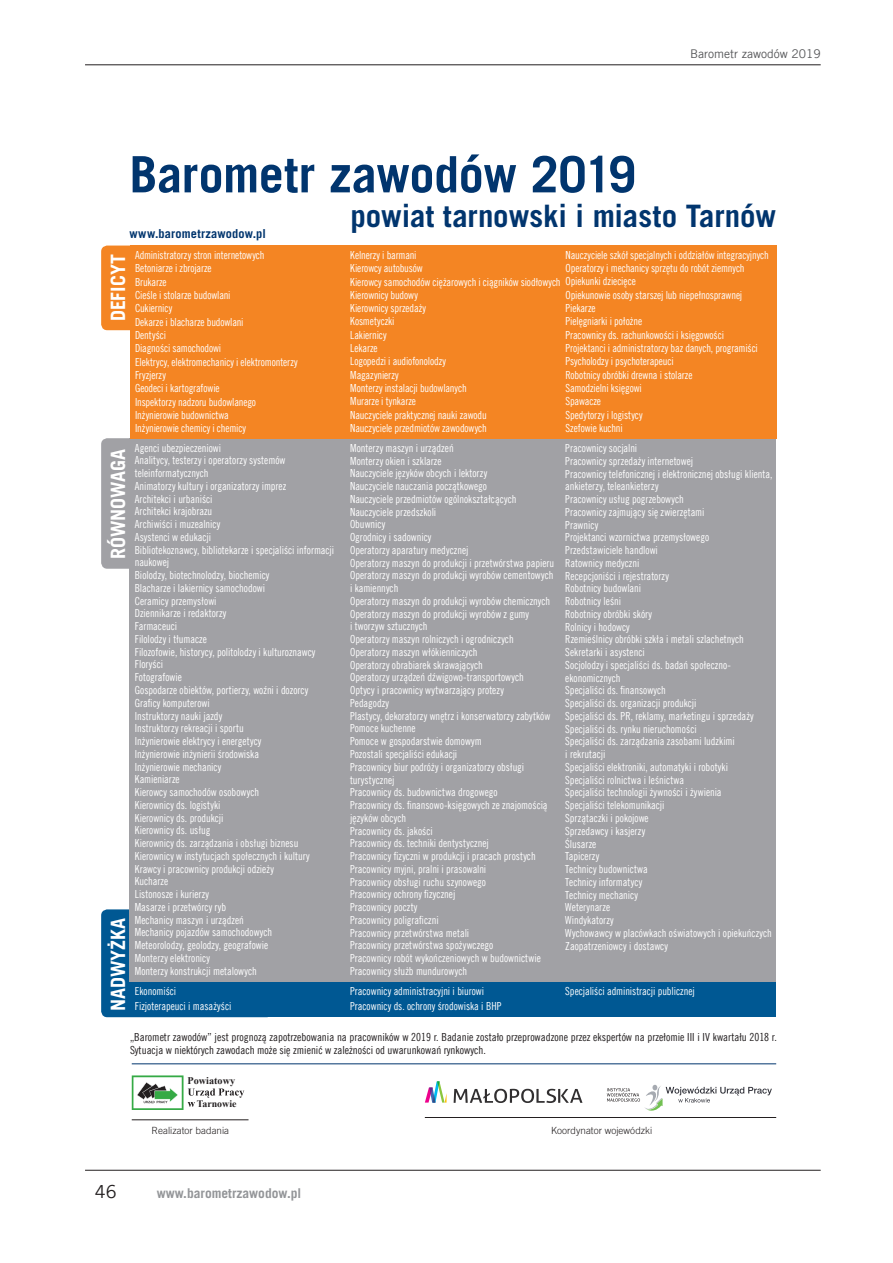
<style>
.page{position:relative;width:893px;height:1263px;background:#fff}
.page>*{position:absolute;margin:0;border:0;box-sizing:border-box;transform-origin:0 0}
.t1{font:700 50.1px "Trade Gothic LT Com";letter-spacing:-.01em;color:#01356e}
.t2{font:700 30.9px "Trade Gothic LT Com";color:#01356e}
.t3{font:700 19.8px "Trade Gothic LT Com";color:#fff}
.t4{font:18px "Trade Gothic LT Com";color:#231f20}
.t5{font:700 13.5px "Trade Gothic LT Com";color:#939598}
.t6{font:700 12.3px "Trade Gothic LT Com";letter-spacing:.01em;color:#01356e}
.t7{font:12px "Trade Gothic LT Com";color:#57585a}
.t8{font:11.1px/12.8px "Trade Gothic LT Com Cn 18";color:#fff;scale:.95 1}
.t9{font:11.1px/13.4px "Trade Gothic LT Com Cn 18";color:#231f20}
.t10{font:700 10.2px "Times New Roman";color:#231f20}
.t11{font:300 9.9px "Trade Gothic LT Com";color:#231f20}
.t12{font:700 9.9px "Times New Roman";color:#231f20}
</style>
<div class="page">
<hr style="left:85px;top:65px;width:736px;height:1px;background:#231f20">
<hr style="left:85px;top:1170px;width:736px;height:1px;background:#231f20">
<hr style="left:132px;top:1063px;width:644px;height:1px;background:#01356e">
<hr style="left:425px;top:1117px;width:351px;height:1px;background:#231f20">
<svg style="left:132px;top:1075px;width:112px;height:35px"></svg>
<div style="left:188px;top:1075px;width:58px;height:12px;background:#fff"></div>
<svg style="left:454px;top:1089px;width:128px;height:14px"></svg>
<svg style="left:425px;top:1081px;width:22px;height:21px"></svg>
<svg style="left:607px;top:1084px;width:165px;height:27px"></svg>
<div style="left:101px;top:246px;width:172px;height:84px;background:#f48523;border-radius:6px"></div>
<div style="left:101px;top:438px;width:172px;height:131px;background:#a1a1a5;border-radius:6px"></div>
<div style="left:101px;top:909px;width:172px;height:108px;background:#005893;border-radius:6px"></div>
<div style="left:130px;top:981px;width:646px;height:36px;background:#005893"></div>
<div style="left:130px;top:438px;width:646px;height:544px;background:#a1a1a5"></div>
<div style="left:130px;top:246px;width:646px;height:193px;background:#f48523"></div>
<hr style="left:132px;top:1119px;width:117px;height:1px;background:#231f20">
<div style="left:197px;top:1098px;width:68px;height:11px;background:#fff"></div>
<p class="t7" style="left:690px;top:46px;width:132px">Barometr zawodów 2019</p>
<h1 class="t1" style="left:130px;top:144px;width:508px">Barometr zawodów 2019</h1>
<h2 class="t2" style="left:351px;top:197px;width:427px">powiat tarnowski i miasto Tarnów</h2>
<p class="t6" style="left:130px;top:226px;width:138px">www.barometrzawodow.pl</p>
<h3 class="t3" style="left:106px;top:321px;width:69px;rotate:-90deg">DEFICYT</h3>
<h3 class="t3" style="left:106px;top:559px;width:112px;rotate:-90deg">RÓWNOWAGA</h3>
<h3 class="t3" style="left:106px;top:1011px;width:95px;rotate:-90deg">NADWYŻKA</h3>
<p class="t8" style="left:566px;top:248px;width:215px;line-height:13.4px">Nauczyciele szkół specjalnych i oddziałów integracyjnych<br>Operatorzy i mechanicy sprzętu do robót ziemnych</p>
<p class="t8" style="left:566px;top:288px;width:204px;line-height:13.4px">Opiekunowie osoby starszej lub niepełnosprawnej<br>Piekarze<br>Pielęgniarki i położne<br>Pracownicy ds. rachunkowości i księgowości<br>Projektanci i administratorzy baz danych, programiści<br>Psycholodzy i psychoterapeuci<br>Robotnicy obróbki drewna i stolarze<br>Samodzielni księgowi<br>Spawacze<br>Spedytorzy i logistycy<br>Szefowie kuchni</p>
<p class="t8" style="left:135px;top:248px;width:173px;line-height:13.4px">Administratorzy stron internetowych<br>Betoniarze i zbrojarze<br>Brukarze<br>Cieśle i stolarze budowlani<br>Cukiernicy<br>Dekarze i blacharze budowlani<br>Dentyści<br>Diagności samochodowi<br>Elektrycy, elektromechanicy i elektromonterzy<br>Fryzjerzy<br>Geodeci i kartografowie<br>Inspektorzy nadzoru budowlanego<br>Inżynierowie budownictwa<br>Inżynierowie chemicy i chemicy</p>
<p class="t8" style="left:350px;top:248px;width:302px;line-height:13.4px">Kelnerzy i barmani<br>Kierowcy autobusów<br>Kierowcy samochodów ciężarowych i ciągników siodłowych Opiekunki dziecięce<br>Kierownicy budowy<br>Kierownicy sprzedaży<br>Kosmetyczki<br>Lakiernicy<br>Lekarze<br>Logopedzi i audiofonolodzy<br>Magazynierzy<br>Monterzy instalacji budowlanych<br>Murarze i tynkarze<br>Nauczyciele praktycznej nauki zawodu<br>Nauczyciele przedmiotów zawodowych</p>
<p class="t8" style="left:135px;top:441px;width:211px">Agenci ubezpieczeniowi<br>Analitycy, testerzy i operatorzy systemów teleinformatycznych<br>Animatorzy kultury i organizatorzy imprez<br>Architekci i urbaniści<br>Architekci krajobrazu<br>Archiwiści i muzealnicy<br>Asystenci w edukacji<br>Bibliotekoznawcy, bibliotekarze i specjaliści informacji naukowej<br>Biolodzy, biotechnolodzy, biochemicy<br>Blacharze i lakiernicy samochodowi<br>Ceramicy przemysłowi<br>Dziennikarze i redaktorzy<br>Farmaceuci<br>Filolodzy i tłumacze<br>Filozofowie, historycy, politolodzy i kulturoznawcy<br>Floryści<br>Fotografowie<br>Gospodarze obiektów, portierzy, woźni i dozorcy<br>Graficy komputerowi<br>Instruktorzy nauki jazdy<br>Instruktorzy rekreacji i sportu<br>Inżynierowie elektrycy i energetycy<br>Inżynierowie inżynierii środowiska<br>Inżynierowie mechanicy<br>Kamieniarze<br>Kierowcy samochodów osobowych<br>Kierownicy ds. logistyki<br>Kierownicy ds. produkcji<br>Kierownicy ds. usług<br>Kierownicy ds. zarządzania i obsługi biznesu<br>Kierownicy w instytucjach społecznych i kultury<br>Krawcy i pracownicy produkcji odzieży<br>Kucharze<br>Listonosze i kurierzy<br>Masarze i przetwórcy ryb<br>Mechanicy maszyn i urządzeń<br>Mechanicy pojazdów samochodowych<br>Meteorolodzy, geolodzy, geografowie<br>Monterzy elektronicy<br>Monterzy konstrukcji metalowych</p>
<p class="t8" style="left:350px;top:441px;width:216px">Monterzy maszyn i urządzeń<br>Monterzy okien i szklarze<br>Nauczyciele języków obcych i lektorzy<br>Nauczyciele nauczania początkowego<br>Nauczyciele przedmiotów ogólnokształcących Nauczyciele przedszkoli<br>Obuwnicy<br>Ogrodnicy i sadownicy<br>Operatorzy aparatury medycznej<br>Operatorzy maszyn do produkcji i przetwórstwa papieru Operatorzy maszyn do produkcji wyrobów cementowych i kamiennych<br>Operatorzy maszyn do produkcji wyrobów chemicznych Operatorzy maszyn do produkcji wyrobów z gumy<br>i tworzyw sztucznych<br>Operatorzy maszyn rolniczych i ogrodniczych Operatorzy maszyn włókienniczych<br>Operatorzy obrabiarek skrawających<br>Operatorzy urządzeń dźwigowo-transportowych<br>Optycy i pracownicy wytwarzający protezy<br>Pedagodzy<br>Plastycy, dekoratorzy wnętrz i konserwatorzy zabytków Pomoce kuchenne<br>Pomoce w gospodarstwie domowym<br>Pozostali specjaliści edukacji<br>Pracownicy biur podróży i organizatorzy obsługi turystycznej<br>Pracownicy ds. budownictwa drogowego<br>Pracownicy ds. finansowo-księgowych ze znajomością języków obcych<br>Pracownicy ds. jakości<br>Pracownicy ds. techniki dentystycznej<br>Pracownicy fizyczni w produkcji i pracach prostych Pracownicy myjni, pralni i prasowalni<br>Pracownicy obsługi ruchu szynowego<br>Pracownicy ochrony fizycznej<br>Pracownicy poczty<br>Pracownicy poligraficzni<br>Pracownicy przetwórstwa metali<br>Pracownicy przetwórstwa spożywczego<br>Pracownicy robót wykończeniowych w budownictwie Pracownicy służb mundurowych</p>
<p class="t8" style="left:565px;top:441px;width:220px">Pracownicy socjalni<br>Pracownicy sprzedaży internetowej<br>Pracownicy telefonicznej i elektronicznej obsługi klienta, ankieterzy, teleankieterzy<br>Pracownicy usług pogrzebowych<br>Pracownicy zajmujący się zwierzętami<br>Prawnicy<br>Projektanci wzornictwa przemysłowego<br>Przedstawiciele handlowi<br>Ratownicy medyczni<br>Recepcjoniści i rejestratorzy<br>Robotnicy budowlani<br>Robotnicy leśni<br>Robotnicy obróbki skóry<br>Rolnicy i hodowcy<br>Rzemieślnicy obróbki szkła i metali szlachetnych<br>Sekretarki i asystenci<br>Socjolodzy i specjaliści ds. badań społeczno&shy;ekonomicznych<br>Specjaliści ds. finansowych<br>Specjaliści ds. organizacji produkcji<br>Specjaliści ds. PR, reklamy, marketingu i sprzedaży<br>Specjaliści ds. rynku nieruchomości<br>Specjaliści ds. zarządzania zasobami ludzkimi<br>i rekrutacji<br>Specjaliści elektroniki, automatyki i robotyki<br>Specjaliści rolnictwa i leśnictwa<br>Specjaliści technologii żywności i żywienia<br>Specjaliści telekomunikacji<br>Sprzątaczki i pokojowe<br>Sprzedawcy i kasjerzy<br>Ślusarze<br>Tapicerzy<br>Technicy budownictwa<br>Technicy informatycy<br>Technicy mechanicy<br>Weterynarze<br>Windykatorzy<br>Wychowawcy w placówkach oświatowych i opiekuńczych<br>Zaopatrzeniowcy i dostawcy</p>
<p class="t8" style="left:135px;top:983px;width:103px;line-height:15.1px">Ekonomiści<br>Fizjoterapeuci i masażyści</p>
<p class="t8" style="left:350px;top:983px;width:161px;line-height:15.1px">Pracownicy administracyjni i biurowi<br>Pracownicy ds. ochrony środowiska i BHP</p>
<p class="t8" style="left:565px;top:984px;width:138px">Specjaliści administracji publicznej</p>
<p class="t9" style="left:130px;top:1030px;width:648px">„Barometr zawodów” jest prognozą zapotrzebowania na pracowników w 2019 r. Badanie zostało przeprowadzone przez ekspertów na przełomie III i IV kwartału 2018 r.<br>Sytuacja w niektórych zawodach może się zmienić w zależności od uwarunkowań rynkowych.</p>
<p class="t10" style="left:188px;top:1073px;width:49px">Powiatowy</p>
<p class="t12" style="left:197px;top:1096px;width:41px">Tarnowie</p>
<p class="t11" style="left:152px;top:1124px;width:79px">Realizator badania</p>
<h3 class="t4" style="left:95px;top:1180px;width:23px">46</h3>
<p class="t5" style="left:157px;top:1185px;width:146px">www.barometrzawodow.pl</p>
<p class="t11" style="left:551px;top:1124px;width:103px">Koordynator wojewódzki</p>
</div>
